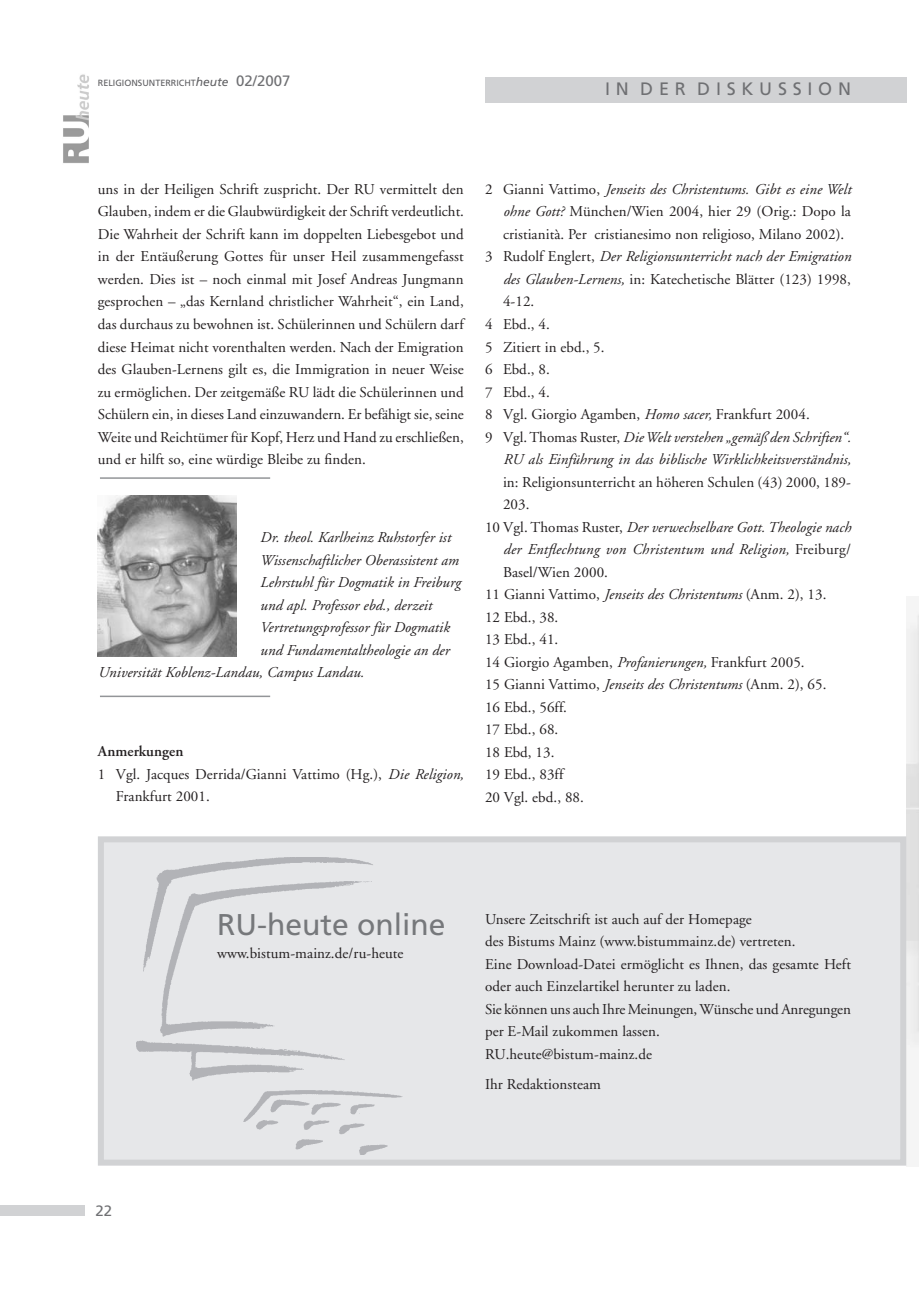
<style>
.page{position:relative;width:919px;height:1289px;background:#fff}
.page>*{position:absolute;margin:0;border:0;box-sizing:border-box;transform-origin:0 0}
.t1{font:30px "Frutiger";color:#76787b}
.t2{font:18px "Frutiger";color:#6f7073}
.t3{font:15px/22.5px "Adobe Garamond";letter-spacing:.005em;color:#231f20;text-align:justify}
.t4{font:italic 15px "Adobe Garamond";letter-spacing:.005em;color:#231f20}
.t5{font:600 15px "Adobe Garamond";letter-spacing:.005em;color:#231f20}
.t6{font:15px "Frutiger";color:#6f7073}
.t7{font:9px "Frutiger";color:#5f5f62}
.s1{font-style:italic;font-size:12px}
.s2{font-size:15px;color:#6f7073}
.s3{font-style:italic}
.s4{font-style:normal}
</style>
<div class="page">
<div style="left:0;top:1205px;width:85px;height:10px;background:#d1d2d4"></div>
<img style="left:63px;top:74px;width:26px;height:89px">
<img style="left:906px;top:611px;width:12px;height:555px">
<div style="left:485px;top:77px;width:421px;height:25px;background:#d1d2d4"></div>
<hr style="left:100px;top:477px;width:170px;height:2px;background:#939598">
<hr style="left:100px;top:695px;width:170px;height:2px;background:#939598">
<img style="left:98px;top:495px;width:138px;height:162px">
<div style="left:101px;top:839px;width:802px;height:323px;background:#e6e7e9"></div>
<div style="left:98px;top:836px;width:808px;height:329px;border:6px solid #d1d2d4"></div>
<img style="left:136px;top:857px;width:267px;height:297px">
<p class="t7" style="left:98px;top:78px;width:194px">RELIGIONSUNTERRICHT<span class="s1">heute</span> <span class="s2">02/2007</span></p>
<p class="t2" style="left:605px;top:78px;width:247px">I N D E R D I S K U S S I O N</p>
<p class="t3" style="left:98px;top:178px;width:367px">uns in der Heiligen Schrift zuspricht. Der RU vermittelt den Glauben, indem er die Glaubwürdigkeit der Schrift verdeutlicht.<br>Die Wahrheit der Schrift kann im doppelten Liebesgebot und in der Entäußerung Gottes für unser Heil zusammengefasst werden. Dies ist – noch einmal mit Josef Andreas Jungmann gesprochen – „das Kernland christlicher Wahrheit“, ein Land, das durchaus zu bewohnen ist. Schülerinnen und Schülern darf diese Heimat nicht vorenthalten werden. Nach der Emigration des Glauben-Lernens gilt es, die Immigration in neuer Weise zu ermöglichen. Der zeitgemäße RU lädt die Schülerinnen und Schülern ein, in dieses Land einzuwandern. Er befähigt sie, seine Weite und Reichtümer für Kopf, Herz und Hand zu erschließen, und er hilft so, eine würdige Bleibe zu finden.</p>
<p class="t4" style="left:260px;top:529px;width:192px">Dr. theol. Karlheinz Ruhstorfer ist</p>
<p class="t4" style="left:260px;top:552px;width:200px">Wissenschaftlicher Oberassistent am</p>
<p class="t4" style="left:260px;top:574px;width:202px">Lehrstuhl für Dogmatik in Freiburg</p>
<p class="t4" style="left:260px;top:597px;width:173px">und apl. Professor ebd., derzeit</p>
<p class="t4" style="left:260px;top:619px;width:191px">Vertretungsprofessor für Dogmatik</p>
<p class="t4" style="left:260px;top:642px;width:191px">und Fundamentaltheologie an der</p>
<p class="t4" style="left:98px;top:664px;width:268px">Universität Koblenz-Landau, Campus Landau.</p>
<p class="t5" style="left:98px;top:743px;width:87px">Anmerkungen</p>
<p class="t3" style="left:98px;top:763px;width:367px">1 Vgl. Jacques Derrida/Gianni Vattimo (Hg.), <span class="s3">Die Religion,</span></p>
<p class="t3" style="left:116px;top:785px;width:95px">Frankfurt 2001.</p>
<p class="t4" style="left:485px;top:181px;width:367px"><span class="s4">2 Gianni Vattimo,</span> Jenseits des Christentums. Gibt es eine Welt</p>
<p class="t3" style="left:503px;top:201px;width:349px"><span class="s3">ohne Gott?</span> München/Wien 2004, hier 29 (Orig.: Dopo la</p>
<p class="t3" style="left:503px;top:223px;width:343px">cristianità. Per cristianesimo non religioso, Milano 2002).</p>
<p class="t4" style="left:485px;top:249px;width:367px"><span class="s4">3 Rudolf Englert,</span> Der Religionsunterricht nach der Emigration</p>
<p class="t3" style="left:503px;top:268px;width:349px"><span class="s3">des Glauben-Lernens,</span> in: Katechetische Blätter (123) 1998,</p>
<p class="t3" style="left:503px;top:291px;width:33px">4-12.</p>
<p class="t3" style="left:485px;top:313px;width:66px">4 Ebd., 4.</p>
<p class="t3" style="left:485px;top:336px;width:121px">5 Zitiert in ebd., 5.</p>
<p class="t3" style="left:485px;top:358px;width:66px">6 Ebd., 8.</p>
<p class="t3" style="left:485px;top:381px;width:66px">7 Ebd., 4.</p>
<p class="t3" style="left:485px;top:403px;width:326px">8 Vgl. Giorgio Agamben, <span class="s3">Homo sacer,</span> Frankfurt 2004.</p>
<p class="t4" style="left:485px;top:429px;width:367px"><span class="s4">9 Vgl. Thomas Ruster,</span> Die Welt verstehen „gemäß den Schriften“.</p>
<p class="t4" style="left:503px;top:451px;width:349px">RU als Einführung in das biblische Wirklichkeitsverständnis,</p>
<p class="t3" style="left:503px;top:471px;width:349px">in: Religionsunterricht an höheren Schulen (43) 2000, 189-</p>
<p class="t3" style="left:503px;top:493px;width:28px">203.</p>
<p class="t4" style="left:485px;top:519px;width:367px"><span class="s4">10 Vgl. Thomas Ruster,</span> Der verwechselbare Gott. Theologie nach</p>
<p class="t4" style="left:503px;top:541px;width:349px">der Entflechtung von Christentum und Religion, <span class="s4">Freiburg/</span></p>
<p class="t3" style="left:503px;top:561px;width:106px">Basel/Wien 2000.</p>
<p class="t3" style="left:485px;top:583px;width:343px">11 Gianni Vattimo, <span class="s3">Jenseits des Christentums</span> (Anm. 2), 13.</p>
<p class="t3" style="left:485px;top:606px;width:75px">12 Ebd., 38.</p>
<p class="t3" style="left:485px;top:628px;width:75px">13 Ebd., 41.</p>
<p class="t3" style="left:485px;top:651px;width:321px">14 Giorgio Agamben, <span class="s3">Profanierungen,</span> Frankfurt 2005.</p>
<p class="t3" style="left:485px;top:673px;width:343px">15 Gianni Vattimo, <span class="s3">Jenseits des Christentums</span> (Anm. 2), 65.</p>
<p class="t3" style="left:485px;top:696px;width:83px">16 Ebd., 56ff.</p>
<p class="t3" style="left:485px;top:718px;width:75px">17 Ebd., 68.</p>
<p class="t3" style="left:485px;top:741px;width:71px">18 Ebd, 13.</p>
<p class="t3" style="left:485px;top:763px;width:80px">19 Ebd., 83ff</p>
<p class="t3" style="left:485px;top:786px;width:100px">20 Vgl. ebd., 88.</p>
<h1 class="t1" style="left:217px;top:906px;width:230px">RU-heute online</h1>
<p class="t3" style="left:217px;top:941px;width:188px">www.bistum-mainz.de/ru-heute</p>
<p class="t3" style="left:485px;top:907px;width:367px;text-align:left">Unsere Zeitschrift ist auch auf der Homepage<br>des Bistums Mainz (www.bistummainz.de) vertreten.<br>Eine Download-Datei ermöglicht es Ihnen, das gesamte Heft oder auch Einzelartikel herunter zu laden.<br>Sie können uns auch Ihre Meinungen, Wünsche und Anregungen per E-Mail zukommen lassen.<br>RU.heute@bistum-mainz.de</p>
<p class="t3" style="left:485px;top:1072px;width:117px">Ihr Redaktionsteam</p>
<p class="t6" style="left:96px;top:1201px;width:18px">22</p>
</div>
